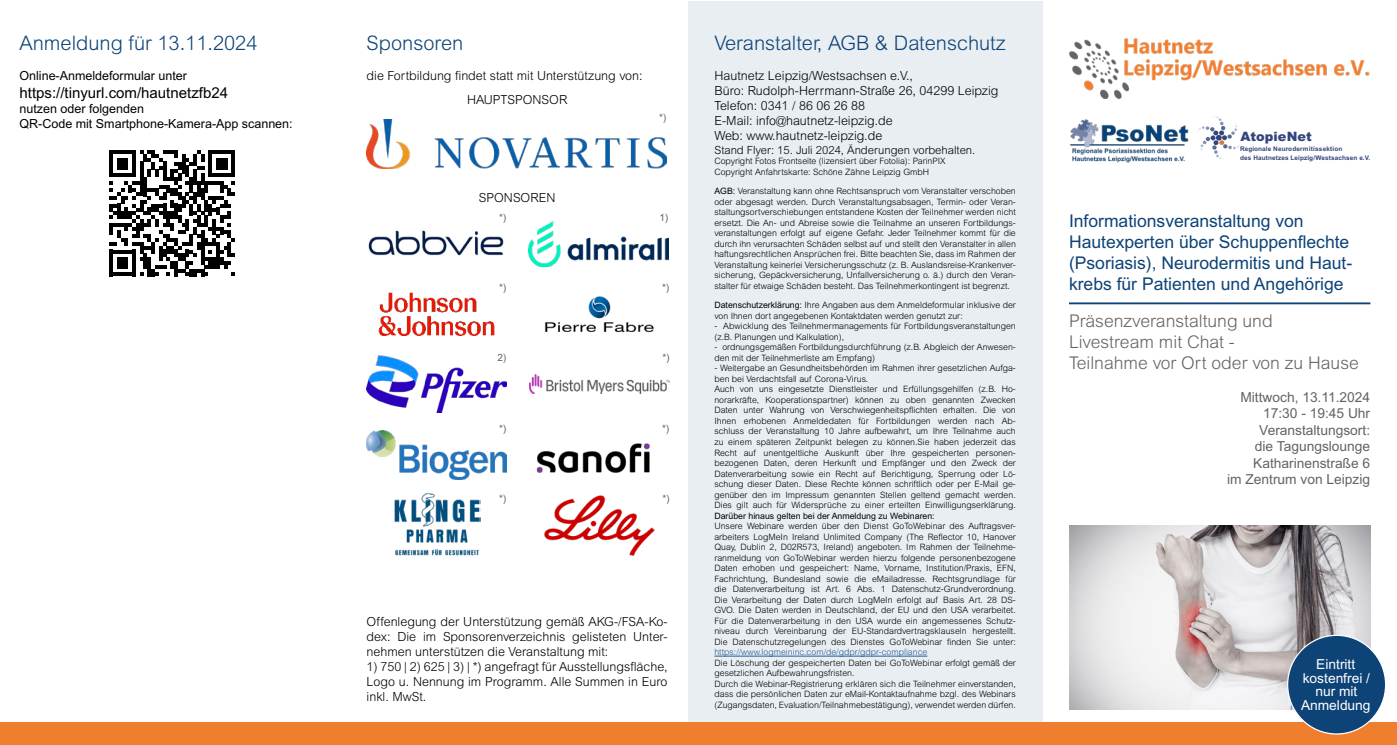
<style>
.page{position:relative;width:1397px;height:745px;background:#fff}
.page>*{position:absolute;margin:0;border:0;box-sizing:border-box;transform-origin:0 0}
.t1{font:300 20px "Arial MT Std";color:#0d4377}
.t2{font:17.5px/21px "Arial MT Std";color:#0d4377}
.t3{font:300 17.5px "Arial MT Std";color:#636362}
.t4{font:15px "Arial MT Std";color:#000}
.t5{font:13.75px "Arial MT Std";color:#636362}
.t6{font:13.75px "Arial MT Std";color:#fff}
.t7{font:900 12.88px "Arial";color:#34447c}
.t8{font:300 12.5px/15px "Arial MT Std";color:#000;text-align:justify}
.t9{font:12.5px/15px "Arial MT Std";color:#000}
.t10{font:300 11.25px "Arial MT Std";color:#000}
.Bildbeschriftung{font:10px "Arial MT Std";color:#636362}
.t11{font:300 8.75px/10.5px "Arial MT Std";color:#000}
.t12{font:700 6.5px/8.2px "Arial";letter-spacing:.01em;color:#34447c}
.s1{font-weight:400}
.s2{color:#255b9a}
</style>
<div class="page">
<div style="left:687px;top:2px;width:355px;height:732px;background:#e9eef2"></div>
<div style="left:0;top:722px;width:1396px;height:22px;background:#f07e2f"></div>
<img style="left:1069px;top:525px;width:300px;height:184px">
<div style="left:1287px;top:635px;width:98px;height:98px;background:#0d4377;border-radius:50%"></div>
<hr style="left:714px;top:655px;width:213px;height:1px;background:#255b9a">
<img style="left:1070px;top:119px;width:117px;height:44px">
<hr style="left:1068px;top:302px;width:301px;height:2px;background:#0d4377">
<img style="left:1069px;top:38px;width:300px;height:61px">
<svg style="left:1198px;top:116px;width:42px;height:43px"></svg>
<svg style="left:109px;top:150px;width:126px;height:126px"></svg>
<img style="left:366px;top:119px;width:301px;height:49px">
<img style="left:545px;top:296px;width:109px;height:37px">
<img style="left:368px;top:230px;width:136px;height:26px">
<img style="left:528px;top:221px;width:140px;height:45px">
<img style="left:378px;top:292px;width:117px;height:44px">
<img style="left:394px;top:493px;width:86px;height:62px">
<img style="left:366px;top:430px;width:141px;height:49px">
<img style="left:536px;top:443px;width:114px;height:30px">
<img style="left:366px;top:355px;width:140px;height:57px">
<img style="left:529px;top:374px;width:141px;height:19px">
<img style="left:544px;top:495px;width:111px;height:61px">
<p class="t1" style="left:19px;top:32px;width:239px">Anmeldung für 13.11.2024</p>
<p class="t9" style="left:19px;top:68px;width:169px">Online-Anmeldeformular unter</p>
<p class="t4" style="left:19px;top:84px;width:210px">https://tinyurl.com/hautnetzfb24</p>
<p class="t9" style="left:19px;top:101px;width:275px">nutzen oder folgenden<br>QR-Code mit Smartphone-Kamera-App scannen:</p>
<p class="t1" style="left:366px;top:32px;width:98px">Sponsoren</p>
<p class="t8" style="left:366px;top:68px;width:277px">die Fortbildung findet statt mit Unterstützung von:</p>
<p class="t8" style="left:467px;top:92px;width:101px">HAUPTSPONSOR</p>
<p class="t8" style="left:479px;top:190px;width:78px">SPONSOREN</p>
<p class="Bildbeschriftung" style="left:659px;top:111px;width:9px">*)</p>
<p class="Bildbeschriftung" style="left:499px;top:212px;width:9px">*)</p>
<p class="Bildbeschriftung" style="left:659px;top:211px;width:10px">1)</p>
<p class="Bildbeschriftung" style="left:499px;top:282px;width:9px">*)</p>
<p class="Bildbeschriftung" style="left:662px;top:281px;width:9px">*)</p>
<p class="Bildbeschriftung" style="left:497px;top:351px;width:10px">2)</p>
<p class="Bildbeschriftung" style="left:662px;top:351px;width:9px">*)</p>
<p class="Bildbeschriftung" style="left:499px;top:423px;width:9px">*)</p>
<p class="Bildbeschriftung" style="left:499px;top:492px;width:9px">*)</p>
<p class="Bildbeschriftung" style="left:662px;top:422px;width:9px">*)</p>
<p class="Bildbeschriftung" style="left:662px;top:492px;width:9px">*)</p>
<p class="t8" style="left:366px;top:614px;width:302px">Offenlegung der Unterstützung gemäß AKG-/FSA-Ko&shy;dex: Die im Sponsorenverzeichnis gelisteten Unter&shy;nehmen unterstützen die Veranstaltung mit:</p>
<p class="t8" style="left:366px;top:659px;width:302px">1) 750 | 2) 625 | 3) | *) angefragt für Ausstellungsfläche, Logo u. Nennung im Programm. Alle Summen in Euro inkl. MwSt.</p>
<p class="t1" style="left:714px;top:32px;width:293px">Veranstalter, AGB &amp; Datenschutz</p>
<p class="t8" style="left:714px;top:68px;width:200px">Hautnetz Leipzig/Westsachsen e.V.,</p>
<p class="t8" style="left:714px;top:83px;width:285px">Büro: Rudolph-Herrmann-Straße 26, 04299 Leipzig</p>
<p class="t8" style="left:714px;top:98px;width:180px">Telefon: 0341 / 86 06 26 88<br>E-Mail: info@hautnetz-leipzig.de</p>
<p class="t8" style="left:714px;top:128px;width:169px">Web: www.hautnetz-leipzig.de</p>
<p class="t10" style="left:714px;top:143px;width:262px">Stand Flyer: 15. Juli 2024, Änderungen vorbehalten.</p>
<p class="t11" style="left:714px;top:156px;width:233px">Copyright Fotos Frontseite (lizensiert über Fotolia): ParinPIX<br>Copyright Anfahrtskarte: Schöne Zähne Leipzig GmbH</p>
<p class="t11" style="left:714px;top:186px;width:303px;text-align:justify"><span class="s1">AGB:</span> Veranstaltung kann ohne Rechtsanspruch vom Veranstalter verschoben oder abgesagt werden. Durch Veranstaltungsabsagen, Termin- oder Veran&shy;staltungsortverschiebungen entstandene Kosten der Teilnehmer werden nicht ersetzt. Die An- und Abreise sowie die Teilnahme an unseren Fortbildungs&shy;veranstaltungen erfolgt auf eigene Gefahr. Jeder Teilnehmer kommt für die durch ihn verursachten Schäden selbst auf und stellt den Veranstalter in allen haftungsrechtlichen Ansprüchen frei. Bitte beachten Sie, dass im Rahmen der Veranstaltung keinerlei Versicherungsschutz (z. B. Auslandsreise-Krankenver&shy;sicherung, Gepäckversicherung, Unfallversicherung o. ä.) durch den Veran&shy;stalter für etwaige Schäden besteht. Das Teilnehmerkontingent ist begrenzt.</p>
<p class="t11" style="left:714px;top:300px;width:303px"><span class="s1">Datenschutzerklärung:</span> Ihre Angaben aus dem Anmeldeformular inklusive der von Ihnen dort angegebenen Kontaktdaten werden genutzt zur:</p>
<p class="t11" style="left:714px;top:321px;width:303px">- Abwicklung des Teilnehmermanagements für Fortbildungsveranstaltungen (z.B. Planungen und Kalkulation),</p>
<p class="t11" style="left:714px;top:342px;width:303px">- ordnungsgemäßen Fortbildungsdurchführung (z.B. Abgleich der Anwesen&shy;den mit der Teilnehmerliste am Empfang)</p>
<p class="t11" style="left:714px;top:363px;width:303px">- Weitergabe an Gesundheitsbehörden im Rahmen ihrer gesetzlichen Aufga&shy;ben bei Verdachtsfall auf Corona-Virus.</p>
<p class="t11" style="left:714px;top:384px;width:303px;text-align:justify">Auch von uns eingesetzte Dienstleister und Erfüllungsgehilfen (z.B. Ho&shy;norarkräfte, Kooperationspartner) können zu oben genannten Zwecken Daten unter Wahrung von Verschwiegenheitspflichten erhalten. Die von Ihnen erhobenen Anmeldedaten für Fortbildungen werden nach Ab&shy;schluss der Veranstaltung 10 Jahre aufbewahrt, um Ihre Teilnahme auch zu einem späteren Zeitpunkt belegen zu können.Sie haben jederzeit das Recht auf unentgeltliche Auskunft über Ihre gespeicherten personen&shy;bezogenen Daten, deren Herkunft und Empfänger und den Zweck der Datenverarbeitung sowie ein Recht auf Berichtigung, Sperrung oder Lö&shy;schung dieser Daten. Diese Rechte können schriftlich oder per E-Mail ge&shy;genüber den im Impressum genannten Stellen geltend gemacht werden.<br>Dies gilt auch für Widersprüche zu einer erteilten Einwilligungserklärung.<br><span class="s1">Darüber hinaus gelten bei der Anmeldung zu Webinaren:</span></p>
<p class="t11" style="left:714px;top:520px;width:303px;text-align:justify">Unsere Webinare werden über den Dienst GoToWebinar des Auftragsver&shy;arbeiters LogMeIn Ireland Unlimited Company (The Reflector 10, Hanover Quay, Dublin 2, D02R573, Ireland) angeboten. Im Rahmen der Teilnehme&shy;ranmeldung von GoToWebinar werden hierzu folgende personenbezogene Daten erhoben und gespeichert: Name, Vorname, Institution/Praxis, EFN, Fachrichtung, Bundesland sowie die eMailadresse. Rechtsgrundlage für die Datenverarbeitung ist Art. 6 Abs. 1 Datenschutz-Grundverordnung.<br>Die Verarbeitung der Daten durch LogMeIn erfolgt auf Basis Art. 28 DS-GVO. Die Daten werden in Deutschland, der EU und den USA verarbeitet.<br>Für die Datenverarbeitung in den USA wurde ein angemessenes Schutz&shy;niveau durch Vereinbarung der EU-Standardvertragsklauseln hergestellt.<br>Die Datenschutzregelungen des Dienstes GoToWebinar finden Sie unter: <span class="s2">https://www.logmeininc.com/de/gdpr/gdpr-compliance</span></p>
<p class="t11" style="left:714px;top:657px;width:303px">Die Löschung der gespeicherten Daten bei GoToWebinar erfolgt gemäß der gesetzlichen Aufbewahrungsfristen.</p>
<p class="t11" style="left:714px;top:678px;width:303px;text-align:justify">Durch die Webinar-Registrierung erklären sich die Teilnehmer einverstanden, dass die persönlichen Daten zur eMail-Kontaktaufnahme bzgl. des Webinars (Zugangsdaten, Evaluation/Teilnahmebestätigung), verwendet werden dürfen.</p>
<p class="t7" style="left:1240px;top:127px;width:73px">AtopieNet</p>
<p class="t12" style="left:1239px;top:145px;width:132px">Regionale Neurodermitissektion<br>des Hautnetzes Leipzig/Westsachsen e.V.</p>
<p class="t2" style="left:1068px;top:210px;width:236px">Informationsveranstaltung von</p>
<p class="t2" style="left:1068px;top:231px;width:284px">Hautexperten über Schuppenflechte (Psoriasis), Neurodermitis und Haut&shy;krebs für Patienten und Angehörige</p>
<p class="t3" style="left:1068px;top:311px;width:205px">Präsenzveranstaltung und</p>
<p class="t3" style="left:1068px;top:332px;width:167px">Livestream mit Chat -</p>
<p class="t3" style="left:1068px;top:353px;width:291px">Teilnahme vor Ort oder von zu Hause</p>
<p class="t5" style="left:1240px;top:389px;width:131px">Mittwoch, 13.11.2024</p>
<p class="t5" style="left:1262px;top:405px;width:109px">17:30 - 19:45 Uhr</p>
<p class="t5" style="left:1258px;top:422px;width:112px">Veranstaltungsort:</p>
<p class="t5" style="left:1254px;top:438px;width:117px">die Tagungslounge</p>
<p class="t5" style="left:1252px;top:455px;width:118px">Katharinenstraße 6</p>
<p class="t5" style="left:1226px;top:471px;width:144px">im Zentrum von Leipzig</p>
<p class="t6" style="left:1315px;top:656px;width:40px">Eintritt</p>
<p class="t6" style="left:1302px;top:669px;width:69px">kostenfrei /</p>
<p class="t6" style="left:1315px;top:683px;width:44px">nur mit</p>
<p class="t6" style="left:1300px;top:696px;width:71px">Anmeldung</p>
</div>
